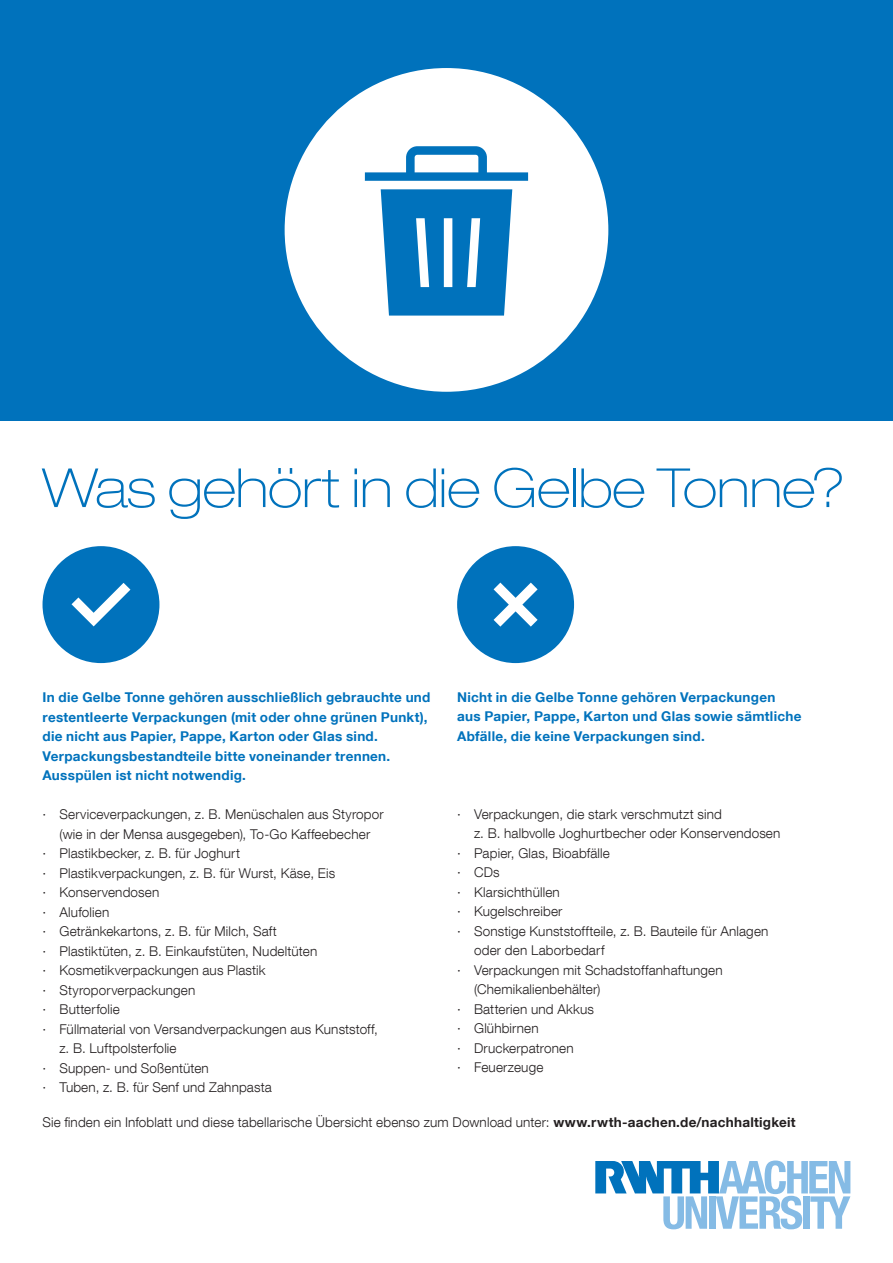
<style>
.page{position:relative;width:893px;height:1263px;background:#fff}
.page>*{position:absolute;margin:0;border:0;box-sizing:border-box;transform-origin:0 0}
.t1{font:100 expanded 54px "Helvetica Neue LT Com";letter-spacing:-.005em;color:#0072bc}
.t2{font:300 13.5px "Helvetica Neue LT Com";letter-spacing:.01em;color:#231f20}
.t3{font:700 13.5px/19.5px "Helvetica Neue LT Com";letter-spacing:.02em;color:#0072bc}
.s1{font-weight:700}
</style>
<div class="page">
<div style="left:457px;top:546px;width:117px;height:117px;background:#0072bc;border-radius:50%"></div>
<svg style="left:494px;top:583px;width:44px;height:44px"></svg>
<div style="left:43px;top:546px;width:116px;height:117px;background:#0072bc;border-radius:50%"></div>
<svg style="left:72px;top:583px;width:58px;height:43px"></svg>
<div style="left:0;top:0;width:893px;height:421px;background:#0072bc"></div>
<div style="left:285px;top:68px;width:323px;height:324px;background:#fff;border-radius:50%"></div>
<svg style="left:365px;top:146px;width:163px;height:35px"></svg>
<svg style="left:381px;top:189px;width:131px;height:127px"></svg>
<svg style="left:595px;top:1160px;width:255px;height:69px"></svg>
<h1 class="t1" style="left:42px;top:468px;width:805px">Was gehört in die Gelbe Tonne?</h1>
<p class="t3" style="left:43px;top:689px;width:389px">In die Gelbe Tonne gehören ausschließlich gebrauchte und restentleerte Verpackungen (mit oder ohne grünen Punkt), die nicht aus Papier, Pappe, Karton oder Glas sind.<br>Verpackungsbestandteile bitte voneinander trennen.<br>Ausspülen ist nicht notwendig.</p>
<p class="t2" style="left:43px;top:806px;width:343px">· Serviceverpackungen, z. B. Menüschalen aus Styropor</p>
<p class="t2" style="left:60px;top:825px;width:312px">(wie in der Mensa ausgegeben), To-Go Kaffeebecher</p>
<p class="t2" style="left:43px;top:845px;width:199px">· Plastikbecker, z. B. für Joghurt</p>
<p class="t2" style="left:43px;top:865px;width:294px">· Plastikverpackungen, z. B. für Wurst, Käse, Eis</p>
<p class="t2" style="left:43px;top:884px;width:118px">· Konservendosen</p>
<p class="t2" style="left:43px;top:904px;width:68px">· Alufolien</p>
<p class="t2" style="left:43px;top:923px;width:236px">· Getränkekartons, z. B. für Milch, Saft</p>
<p class="t2" style="left:43px;top:943px;width:276px">· Plastiktüten, z. B. Einkaufstüten, Nudeltüten</p>
<p class="t2" style="left:43px;top:962px;width:225px">· Kosmetikverpackungen aus Plastik</p>
<p class="t2" style="left:43px;top:982px;width:154px">· Styroporverpackungen</p>
<p class="t2" style="left:43px;top:1001px;width:79px">· Butterfolie</p>
<p class="t2" style="left:43px;top:1021px;width:337px">· Füllmaterial von Versandverpackungen aus Kunststoff,</p>
<p class="t2" style="left:60px;top:1040px;width:119px">z. B. Luftpolsterfolie</p>
<p class="t2" style="left:43px;top:1060px;width:168px">· Suppen- und Soßentüten</p>
<p class="t2" style="left:43px;top:1079px;width:231px">· Tuben, z. B. für Senf und Zahnpasta</p>
<p class="t3" style="left:457px;top:689px;width:346px">Nicht in die Gelbe Tonne gehören Verpackungen aus Papier, Pappe, Karton und Glas sowie sämtliche<br>Abfälle, die keine Verpackungen sind.</p>
<p class="t2" style="left:457px;top:806px;width:266px">· Verpackungen, die stark verschmutzt sind</p>
<p class="t2" style="left:474px;top:825px;width:308px">z. B. halbvolle Joghurtbecher oder Konservendosen</p>
<p class="t2" style="left:457px;top:845px;width:154px">· Papier, Glas, Bioabfälle</p>
<p class="t2" style="left:457px;top:865px;width:44px">· CDs</p>
<p class="t2" style="left:457px;top:884px;width:104px">· Klarsichthüllen</p>
<p class="t2" style="left:457px;top:904px;width:107px">· Kugelschreiber</p>
<p class="t2" style="left:457px;top:923px;width:313px">· Sonstige Kunststoffteile, z. B. Bauteile für Anlagen</p>
<p class="t2" style="left:474px;top:942px;width:132px">oder den Laborbedarf</p>
<p class="t2" style="left:457px;top:962px;width:267px">· Verpackungen mit Schadstoffanhaftungen</p>
<p class="t2" style="left:474px;top:981px;width:128px">(Chemikalienbehälter)</p>
<p class="t2" style="left:457px;top:1001px;width:138px">· Batterien und Akkus</p>
<p class="t2" style="left:457px;top:1021px;width:83px">· Glühbirnen</p>
<p class="t2" style="left:457px;top:1040px;width:118px">· Druckerpatronen</p>
<p class="t2" style="left:457px;top:1060px;width:88px">· Feuerzeuge</p>
<p class="t2" style="left:42px;top:1114px;width:755px">Sie finden ein Infoblatt und diese tabellarische Übersicht ebenso zum Download unter: <span class="s1">www.rwth-aachen.de/nachhaltigkeit</span></p>
</div>
